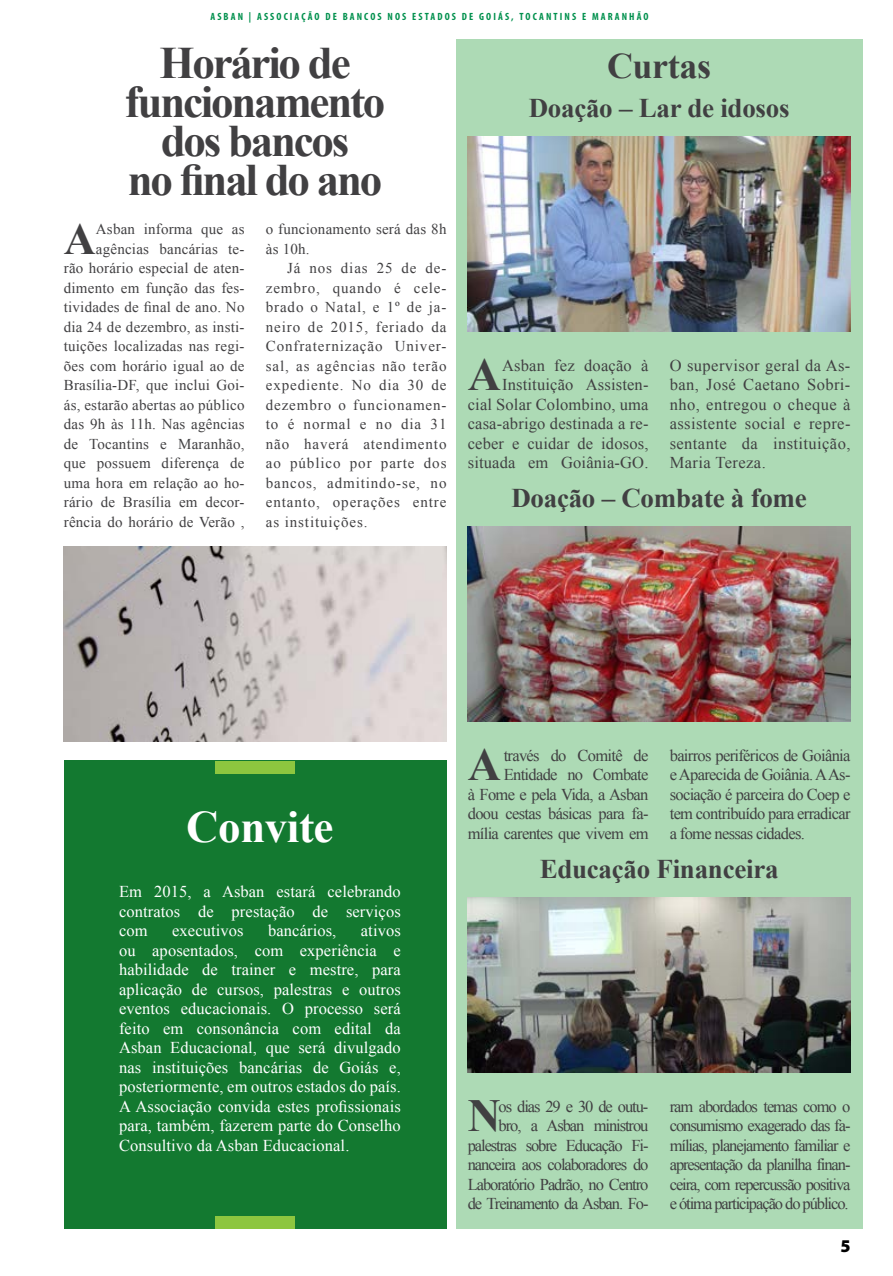
<style>
.page{position:relative;width:893px;height:1276px;background:#fff}
.page>*{position:absolute;margin:0;border:0;box-sizing:border-box;transform-origin:0 0}
.t1{font:700 45.9px "Times New Roman";color:#414042}
.t2{font:700 45px/39px "Times New Roman";letter-spacing:-.05em;color:#414042;text-align:center}
.t3{font:700 45px "Times New Roman";letter-spacing:-.01em;color:#fff}
.t4{font:700 44.4px "Times New Roman";color:#414042}
.t5{font:700 36px "Times New Roman";letter-spacing:-.01em;color:#414042}
.t6{font:700 27px "Times New Roman";letter-spacing:-.01em;color:#414042}
.t7{font:900 18px "Myriad Pro";color:#000}
.t8{font:16.5px/19.5px "Times New Roman";letter-spacing:-.04em;color:#414042;text-align:justify}
.t9{font:16.5px/19.5px "Times New Roman";letter-spacing:.005em;color:#fff;text-align:justify}
.t10{font:16.5px/19.5px "Times New Roman";letter-spacing:-.065em;color:#414042;text-align:right}
.t11{font:16.5px/19.5px "Times New Roman";letter-spacing:.01em;color:#414042;text-align:right}
.t12{font:15px/19.5px "Times New Roman";letter-spacing:.015em;color:#414042;text-align:right}
.t13{font:700 condensed 10.5px "Myriad Pro";letter-spacing:.2em;color:#00904d}
</style>
<div class="page">
<div style="left:456px;top:39px;width:407px;height:1189px;background:#addab5"></div>
<div style="left:64px;top:760px;width:382px;height:468px;background:#137930"></div>
<div style="left:215px;top:760px;width:80px;height:13px;background:#8dc63f"></div>
<img style="left:468px;top:137px;width:382px;height:195px">
<img style="left:468px;top:527px;width:382px;height:195px">
<img style="left:468px;top:897px;width:382px;height:175px">
<div style="left:215px;top:1216px;width:80px;height:12px;background:#8dc63f"></div>
<img style="left:64px;top:546px;width:382px;height:195px">
<p class="t13" style="left:210px;top:10px;width:439px">ASBAN | ASSOCIAÇÃO DE BANCOS NOS ESTADOS DE GOIÁS, TOCANTINS E MARANHÃO</p>
<h2 class="t2" style="left:125px;top:42px;width:262px">Horário de funcionamento dos bancos<br>no final do ano</h2>
<p class="t12" style="left:64px;top:219px;width:182px">Asban informa que as agências bancárias te-<br>rão horário especial de aten&shy;dimento em função das fes&shy;tividades de final de ano. No dia 24 de dezembro, as insti&shy;tuições localizadas nas regi&shy;ões com horário igual ao de<br>Brasília-DF, que inclui Goi&shy;ás, estarão abertas ao público das 9h às 11h. Nas agências de Tocantins e Maranhão, que possuem diferença de uma hora em relação ao ho&shy;rário de Brasília em decor&shy;rência do horário de Verão ,</p>
<p class="t12" style="left:266px;top:219px;width:182px;text-align:left">o funcionamento será das 8h às 10h.</p>
<h3 class="t4" style="left:64px;top:208px;width:34px">A</h3>
<p class="t12" style="left:266px;top:258px;width:182px;text-align:justify;text-indent:21px">Já nos dias 25 de de&shy;zembro, quando é cele&shy;brado o Natal, e 1º de ja&shy;neiro de 2015, feriado da Confraternização Univer&shy;sal, as agências não terão expediente. No dia 30 de dezembro o funcionamen&shy;to é normal e no dia 31 não haverá atendimento ao público por parte dos bancos, admitindo-se, no entanto, operações entre as instituições.</p>
<h3 class="t5" style="left:607px;top:41px;width:106px">Curtas</h3>
<h3 class="t6" style="left:529px;top:89px;width:262px">Doação – Lar de idosos</h3>
<p class="t11" style="left:468px;top:355px;width:182px">Asban fez doação à<br>Instituição Assisten-<br>cial Solar Colombino, uma casa-abrigo destinada a re&shy;ceber e cuidar de idosos, situada em Goiânia-GO.</p>
<p class="t8" style="left:670px;top:355px;width:182px">O supervisor geral da As&shy;ban, José Caetano Sobri&shy;nho, entregou o cheque à assistente social e repre&shy;sentante da instituição, Maria Tereza.</p>
<h3 class="t6" style="left:511px;top:479px;width:297px">Doação – Combate à fome</h3>
<h1 class="t1" style="left:468px;top:343px;width:35px">A</h1>
<h2 class="t3" style="left:186px;top:795px;width:149px">Convite</h2>
<p class="t9" style="left:119px;top:881px;width:283px">Em 2015, a Asban estará celebrando contratos de prestação de serviços com</p>
<p class="t9" style="left:119px;top:920px;width:283px;text-indent:242px">ativos ou aposentados, com experiência e habilidade de trainer e mestre, para aplicação de cursos, palestras e outros eventos educacionais. O processo será feito em consonância com edital da Asban Educacional, que será divulgado nas instituições bancárias de Goiás e, posteriormente, em outros estados do país.<br>A Associação convida estes profissionais para, também, fazerem parte do Conselho Consultivo da Asban Educacional.</p>
<p class="t9" style="left:172px;top:920px;width:73px">executivos</p>
<p class="t9" style="left:268px;top:920px;width:70px">bancários,</p>
<p class="t8" style="left:468px;top:745px;width:182px;text-align:right">través do Comitê de<br>Entidade no Combate<br>à Fome e pela Vida, a Asban doou cestas básicas para fa&shy;mília carentes que vivem em</p>
<p class="t8" style="left:670px;top:745px;width:182px">bairros periféricos de Goiânia e Aparecida de Goiânia. A As&shy;sociação é parceira do Coep e tem contribuído para erradicar a fome nessas cidades.</p>
<h3 class="t6" style="left:540px;top:850px;width:240px">Educação Financeira</h3>
<h1 class="t1" style="left:468px;top:733px;width:35px">A</h1>
<p class="t10" style="left:468px;top:1096px;width:182px">os dias 29 e 30 de outu-<br>bro, a Asban ministrou palestras sobre Educação Fi&shy;nanceira aos colaboradores do<br>Laboratório Padrão, no Centro de Treinamento da Asban. Fo-</p>
<p class="t8" style="left:670px;top:1096px;width:182px">ram abordados temas como o consumismo exagerado das fa&shy;mílias, planejamento familiar e apresentação da planilha finan&shy;ceira, com repercussão positiva e ótima participação do público.</p>
<h1 class="t1" style="left:468px;top:1084px;width:35px">N</h1>
<p class="t7" style="left:840px;top:1235px;width:12px">5</p>
</div>
